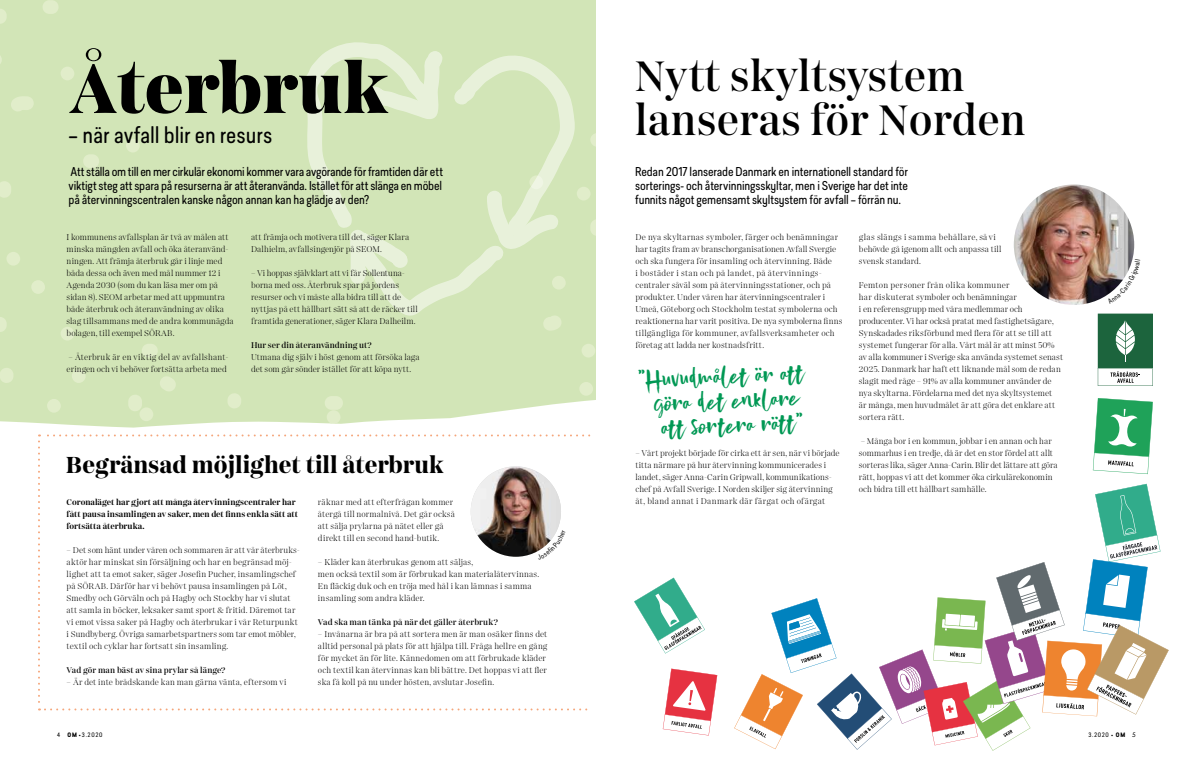
<style>
.page{position:relative;width:1191px;height:766px;background:#fff}
.page>*{position:absolute;margin:0;border:0;box-sizing:border-box;transform-origin:0 0}
.t1{font:800 72px "Passenger Display";color:#000}
.t2{font:500 44px/44px "Passenger Display";color:#000}
.t3{font:33.6px/24.7px "Violaceous";color:#009854;text-align:center}
.t4{font:700 24px "Passenger Display";color:#000}
.t5{font:22px "Predige Rounded";color:#000}
.t6{font:12px/14.4px "Predige Rounded";letter-spacing:-.01em;color:#000;text-align:justify}
.t7{font:300 8.5px/12px "Passenger Display";letter-spacing:.005em;color:#000}
.t8{font:600 8.5px/12px "Passenger Display";color:#000}
.t9{font:500 8.5px "Passenger Display";letter-spacing:.005em;color:#000}
.t10{font:6px "Predige Rounded";letter-spacing:.115em;color:#000}
.s1{font-weight:700}
.s2{font-family:"Futura Std";font-weight:500}
</style>
<div class="page">
<svg style="left:663px;top:668px;width:54px;height:67px"></svg>
<div style="left:0;top:0;width:595px;height:427px;background:#d2e5b7"></div>
<div style="left:581px;top:344px;width:14px;height:13px;background:#e1edca;border-radius:50%"></div>
<div style="left:579px;top:382px;width:14px;height:13px;background:#e1edca;border-radius:50%"></div>
<div style="left:47px;top:399px;width:14px;height:13px;background:#e1edca;border-radius:50%"></div>
<svg style="left:0;top:368px;width:13px;height:15px"></svg>
<div style="left:31px;top:280px;width:14px;height:14px;background:#e1edca;border-radius:50%"></div>
<div style="left:72px;top:369px;width:14px;height:14px;background:#e1edca;border-radius:50%"></div>
<div style="left:139px;top:407px;width:14px;height:14px;background:#e1edca;border-radius:50%"></div>
<svg style="left:227px;top:393px;width:14px;height:15px"></svg>
<svg style="left:142px;top:344px;width:16px;height:13px"></svg>
<svg style="left:0;top:317px;width:7px;height:15px"></svg>
<div style="left:6px;top:252px;width:14px;height:13px;background:#e1edca;border-radius:50%"></div>
<div style="left:126px;top:139px;width:14px;height:13px;background:#e1edca;border-radius:50%"></div>
<svg style="left:0;top:9px;width:7px;height:15px"></svg>
<svg style="left:11px;top:96px;width:23px;height:15px"></svg>
<svg style="left:43px;top:0;width:16px;height:14px"></svg>
<div style="left:60px;top:67px;width:14px;height:13px;background:#e1edca;border-radius:50%"></div>
<svg style="left:0;top:181px;width:11px;height:17px"></svg>
<svg style="left:83px;top:154px;width:16px;height:14px"></svg>
<div style="left:576px;top:187px;width:14px;height:13px;background:#e1edca;border-radius:50%"></div>
<svg style="left:590px;top:219px;width:5px;height:17px"></svg>
<svg style="left:590px;top:133px;width:5px;height:14px"></svg>
<div style="left:60px;top:327px;width:14px;height:13px;background:#e1edca;border-radius:50%"></div>
<svg style="left:128px;top:394px;width:14px;height:17px"></svg>
<svg style="left:160px;top:376px;width:16px;height:15px"></svg>
<svg style="left:325px;top:396px;width:18px;height:28px"></svg>
<svg style="left:0;top:53px;width:2px;height:13px"></svg>
<svg style="left:302px;top:42px;width:273px;height:288px;background:#d6e7be"></svg>
<img style="left:1013px;top:184px;width:121px;height:121px;border-radius:60px">
<svg style="left:1097px;top:313px;width:55px;height:73px"></svg>
<svg style="left:1092px;top:398px;width:60px;height:76px"></svg>
<svg style="left:634px;top:577px;width:71px;height:76px"></svg>
<svg style="left:734px;top:483px;width:434px;height:267px"></svg>
<svg style="left:1107px;top:259px;width:26px;height:36px"></svg>
<svg style="left:38px;top:434px;width:553px;height:276px"></svg>
<h1 class="t1" style="left:69px;top:44px;width:321px">Återbruk</h1>
<h3 class="t5" style="left:69px;top:120px;width:205px">– när avfall blir en resurs</h3>
<h2 class="t2" style="left:635px;top:54px;width:392px">Nytt skyltsystem lanseras för Norden</h2>
<p class="t6" style="left:69px;top:164px;width:376px">Att ställa om till en mer cirkulär ekonomi kommer vara avgörande för framtiden där ett viktigt steg att spara på resurserna är att återanvända. Istället för att slänga en möbel på återvinningscentralen kanske någon annan kan ha glädje av den?</p>
<h3 class="t6" style="left:635px;top:164px;width:274px">Redan 2017 lanserade Danmark en internationell standard för sorterings- och återvinningsskyltar, men i Sverige har det inte funnits något gemensamt skyltsystem för avfall – förrän nu.</h3>
<p class="t7" style="left:635px;top:231px;width:208px">De nya skyltarnas symboler, färger och benämningar har tagits fram av branschorganisationen Avfall Svergie och ska fungera för insamling och återvinning. Både<br>i bostäder i stan och på landet, på återvinnings&shy;centraler såväl som på återvinningsstationer, och på produkter. Under våren har återvinningscentraler i Umeå, Göteborg och Stockholm testat symbolerna och reaktionerna har varit positiva. De nya symbolerna finns tillgängliga för kommuner, avfallsverksamheter och företag att ladda ner kostnadsfritt.</p>
<p class="t7" style="left:67px;top:231px;width:168px">I kommunens avfallsplan är två av målen att minska mängden avfall och öka återanvänd&shy;ningen. Att främja återbruk går i linje med båda dessa och även med mål nummer 12 i Agenda 2030 (som du kan läsa mer om på sidan 8). SEOM arbetar med att uppmuntra både återbruk och återanvändning av olika slag tillsammans med de andra kommunägda bolagen, till exempel SÖRAB.</p>
<p class="t7" style="left:67px;top:351px;width:163px">– Återbruk är en viktig del av avfallshant&shy;eringen och vi behöver fortsätta arbeta med</p>
<p class="t7" style="left:251px;top:231px;width:160px">att främja och motivera till det, säger Klara<br>Dalhielm, avfallsingenjör på SEOM.</p>
<p class="t7" style="left:251px;top:267px;width:168px">– Vi hoppas självklart att vi får Sollentuna&shy;borna med oss. Återbruk spar på jordens resurser och vi måste alla bidra till att de nyttjas på ett hållbart sätt så att de räcker till framtida generationer, säger Klara Dalheilm.</p>
<p class="t9" style="left:251px;top:340px;width:122px">Hur ser din återanvändning ut?</p>
<p class="t7" style="left:251px;top:351px;width:170px">Utmana dig själv i höst genom att försöka laga det som går sönder istället för att köpa nytt.</p>
<p class="t7" style="left:859px;top:231px;width:144px">glas slängs i samma behållare, så vi behövde gå igenom allt och anpassa till svensk standard.</p>
<p class="t7" style="left:859px;top:279px;width:206px">Femton personer från olika kommuner<br>har diskuterat symboler och benämningar<br>i en referensgrupp med våra medlemmar och producenter. Vi har också pratat med fastighetsägare, Synskadades riksförbund med flera för att se till att systemet fungerar för alla. Vårt mål är att minst 50% av alla kommuner i Sverige ska använda systemet senast 2025. Danmark har haft ett liknande mål som de redan slagit med råge – 91% av alla kommuner använder de nya skyltarna. Fördelarna med det nya skyltsystemet<br>är många, men huvudmålet är att göra det enklare att sortera rätt.</p>
<p class="t7" style="left:859px;top:435px;width:200px">– Många bor i en kommun, jobbar i en annan och har sommarhus i en tredje, då är det en stor fördel att allt sorteras lika, säger Anna-Carin. Blir det lättare att göra rätt, hoppas vi att det kommer öka cirkulärekonomin och bidra till ett hållbart samhälle.</p>
<h3 class="t3" style="left:637px;top:370px;width:168px;rotate:-3deg">"Huvudmålet är att göra det enklare att sortera rätt"</h3>
<p class="t7" style="left:635px;top:447px;width:206px">– Vårt projekt började för cirka ett år sen, när vi började titta närmare på hur återvinning kommunicerades i landet, säger Anna-Carin Gripwall, kommunikations&shy;chef på Avfall Sverige. I Norden skiljer sig återvinning åt, bland annat i Danmark där färgat och ofärgat</p>
<h3 class="t4" style="left:66px;top:450px;width:379px">Begränsad möjlighet till återbruk</h3>
<p class="t8" style="left:67px;top:495px;width:233px">Coronaläget har gjort att många återvinningscentraler har fått pausa insamlingen av saker, men det finns enkla sätt att fortsätta återbruka.</p>
<p class="t7" style="left:67px;top:543px;width:235px">– Det som hänt under våren och sommaren är att vår återbruks&shy;aktör har minskat sin försäljning och har en begränsad möj&shy;lighet att ta emot saker, säger Josefin Pucher, insamlingschef på SÖRAB. Därför har vi behövt pausa insamlingen på Löt, Smedby och Görväln och på Hagby och Stockby har vi slutat att samla in böcker, leksaker samt sport &amp; fritid. Däremot tar vi emot vissa saker på Hagby och återbrukar i vår Returpunkt i Sundbyberg. Övriga samarbetspartners som tar emot möbler, textil och cyklar har fortsatt sin insamling.</p>
<p class="t9" style="left:67px;top:664px;width:160px">Vad gör man bäst av sina prylar så länge?</p>
<p class="t7" style="left:67px;top:675px;width:221px">– Är det inte brådskande kan man gärna vänta, eftersom vi</p>
<p class="t7" style="left:318px;top:495px;width:138px">räknar med att efterfrågan kommer återgå till normalnivå. Det går också att sälja prylarna på nätet eller gå direkt till en second hand-butik.</p>
<p class="t7" style="left:318px;top:555px;width:223px">– Kläder kan återbrukas genom att säljas,<br>men också textil som är förbrukad kan materialåtervinnas.<br>En fläckig duk och en tröja med hål i kan lämnas i samma insamling som andra kläder.</p>
<p class="t9" style="left:318px;top:616px;width:181px">Vad ska man tänka på när det gäller återbruk?</p>
<p class="t7" style="left:318px;top:627px;width:231px">– Invånarna är bra på att sortera men är man osäker finns det alltid personal på plats för att hjälpa till. Fråga hellre en gång för mycket än för lite. Kännedomen om att förbrukade kläder och textil kan återvinnas kan bli bättre. Det hoppas vi att fler ska få koll på nu under hösten, avslutar Josefin.</p>
<p class="t10" style="left:57px;top:730px;width:47px">4 <span class="s1">OM</span> •3.2020</p>
<p class="t10" style="left:1088px;top:730px;width:49px">3.2020 • <span class="s1">OM</span> <span class="s2">5</span></p>
</div>
